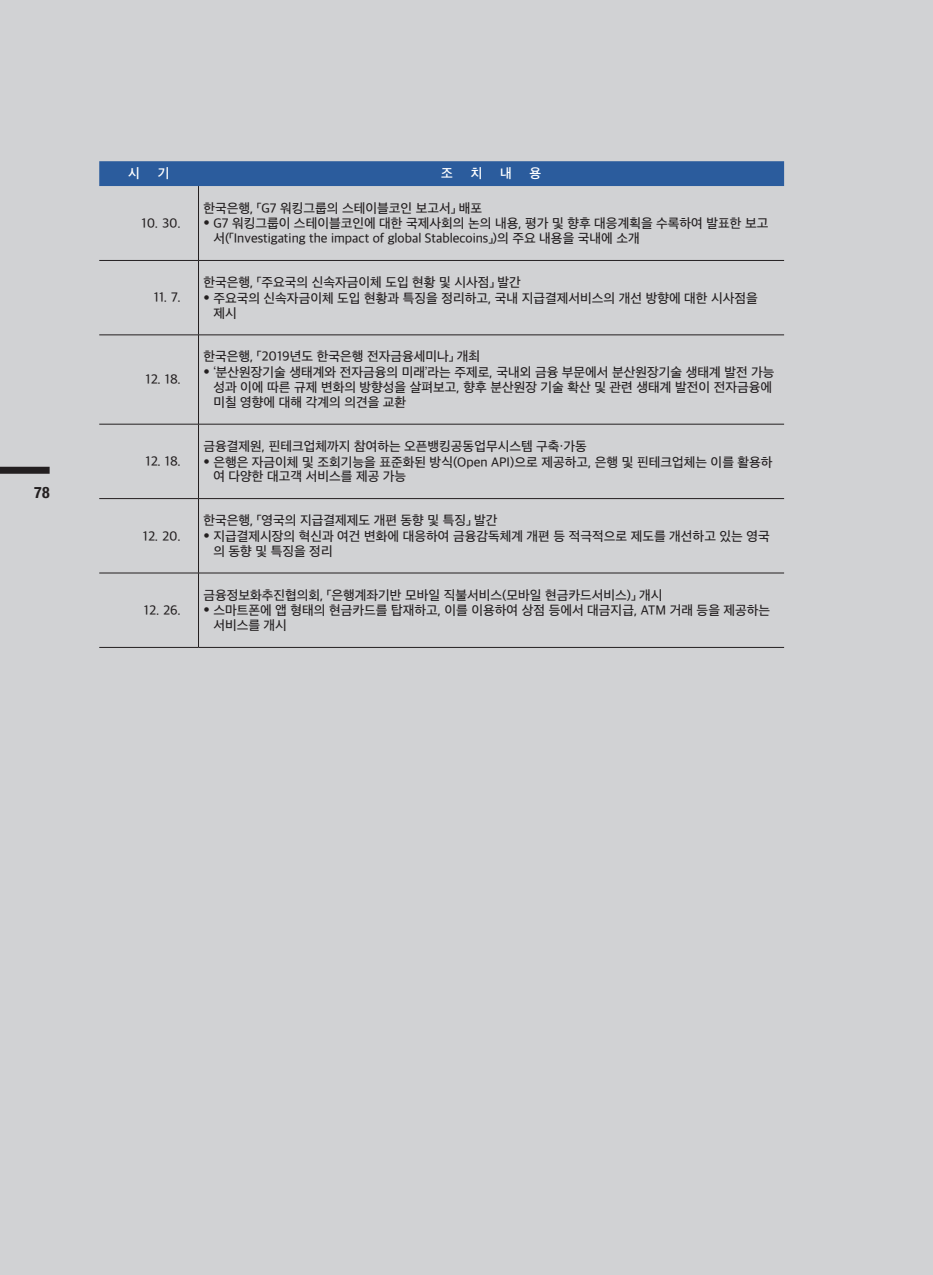
<style>
.page{position:relative;width:933px;height:1275px;background:#d1d2d4}
.page>*{position:absolute;margin:0;border:0;box-sizing:border-box;transform-origin:0 0}
.t1{font:700 condensed 15.75px "Helvetica Neue LT Std";color:#231f20}
.t2{font:12.6px/14.9px "SD Gothic Neo 1 OTFM";color:#231f20}
.t3{font:12.6px "SD Gothic Neo 1 OTFSB";color:#fff}
.s1{font-family:"Helvetica Neue LT Std";font-weight:500;font-stretch:condensed}
</style>
<div class="page">
<div style="left:0;top:467px;width:50px;height:7px;background:#231f20"></div>
<div style="left:99px;top:161px;width:685px;height:25px;background:#2b5c9d"></div>
<hr style="left:99px;top:260px;width:99px;height:1px;background:#231f20">
<hr style="left:198px;top:260px;width:586px;height:1px;background:#231f20">
<hr style="left:99px;top:335px;width:99px;height:1px;background:#231f20">
<hr style="left:198px;top:335px;width:586px;height:1px;background:#231f20">
<hr style="left:99px;top:424px;width:99px;height:1px;background:#231f20">
<hr style="left:198px;top:424px;width:586px;height:1px;background:#231f20">
<hr style="left:99px;top:498px;width:99px;height:1px;background:#231f20">
<hr style="left:198px;top:498px;width:586px;height:1px;background:#231f20">
<hr style="left:99px;top:573px;width:99px;height:1px;background:#231f20">
<hr style="left:198px;top:573px;width:586px;height:1px;background:#231f20">
<hr style="left:99px;top:647px;width:99px;height:1px;background:#231f20">
<hr style="left:198px;top:647px;width:586px;height:1px;background:#231f20">
<hr style="left:198px;top:186px;width:1px;height:74px;background:#231f20">
<hr style="left:198px;top:261px;width:1px;height:74px;background:#231f20">
<hr style="left:198px;top:335px;width:1px;height:89px;background:#231f20">
<hr style="left:198px;top:424px;width:1px;height:74px;background:#231f20">
<hr style="left:198px;top:499px;width:1px;height:74px;background:#231f20">
<hr style="left:198px;top:573px;width:1px;height:74px;background:#231f20">
<p class="t1" style="left:34px;top:483px;width:17px">78</p>
<p class="t3" style="left:128px;top:167px;width:13px">시</p>
<p class="t3" style="left:158px;top:167px;width:13px">기</p>
<p class="t3" style="left:441px;top:167px;width:13px">조</p>
<p class="t3" style="left:471px;top:167px;width:13px">치</p>
<p class="t3" style="left:500px;top:167px;width:13px">내</p>
<p class="t3" style="left:529px;top:167px;width:13px">용</p>
<p class="t2" style="left:141px;top:216px;width:41px">10. 30.</p>
<p class="t2" style="left:203px;top:200px;width:280px">한국은행, 「G7 워킹그룹의 스테이블코인 보고서」 배포</p>
<p class="t2" style="left:213px;top:216px;width:556px;text-indent:-10px"><span class="s1">•</span> G7 워킹그룹이 스테이블코인에 대한 국제사회의 논의 내용, 평가 및 향후 대응계획을 수록하여 발표한 보고 서(「Investigating the impact of global Stablecoins」)의 주요 내용을 국내에 소개</p>
<p class="t2" style="left:154px;top:290px;width:29px">11. 7.</p>
<p class="t2" style="left:145px;top:372px;width:37px">12. 18.</p>
<p class="t2" style="left:145px;top:454px;width:37px">12. 18.</p>
<p class="t2" style="left:143px;top:528px;width:40px">12. 20.</p>
<p class="t2" style="left:144px;top:603px;width:39px">12. 26.</p>
<p class="t2" style="left:203px;top:275px;width:319px">한국은행, 「주요국의 신속자금이체 도입 현황 및 시사점」 발간</p>
<p class="t2" style="left:213px;top:291px;width:546px;text-indent:-10px"><span class="s1">•</span> 주요국의 신속자금이체 도입 현황과 특징을 정리하고, 국내 지급결제서비스의 개선 방향에 대한 시사점을 제시</p>
<p class="t2" style="left:203px;top:349px;width:278px">한국은행, 「2019년도 한국은행 전자금융세미나」 개최</p>
<p class="t2" style="left:213px;top:365px;width:563px;text-indent:-10px"><span class="s1">•</span> ‘분산원장기술 생태계와 전자금융의 미래’라는 주제로, 국내외 금융 부문에서 분산원장기술 생태계 발전 가능 성과 이에 따른 규제 변화의 방향성을 살펴보고, 향후 분산원장 기술 확산 및 관련 생태계 발전이 전자금융에 미칠 영향에 대해 각계의 의견을 교환</p>
<p class="t2" style="left:203px;top:439px;width:385px">금융결제원, 핀테크업체까지 참여하는 오픈뱅킹공동업무시스템 구축·가동</p>
<p class="t2" style="left:213px;top:454px;width:560px;text-indent:-10px"><span class="s1">•</span> 은행은 자금이체 및 조회기능을 표준화된 방식(Open API)으로 제공하고, 은행 및 핀테크업체는 이를 활용하 여 다양한 대고객 서비스를 제공 가능</p>
<p class="t2" style="left:203px;top:513px;width:295px">한국은행, 「영국의 지급결제제도 개편 동향 및 특징」 발간</p>
<p class="t2" style="left:213px;top:529px;width:558px;text-indent:-10px"><span class="s1">•</span> 지급결제시장의 혁신과 여건 변화에 대응하여 금융감독체계 개편 등 적극적으로 제도를 개선하고 있는 영국 의 동향 및 특징을 정리</p>
<p class="t2" style="left:203px;top:588px;width:460px">금융정보화추진협의회, 「은행계좌기반 모바일 직불서비스(모바일 현금카드서비스)」 개시</p>
<p class="t2" style="left:213px;top:603px;width:558px;text-indent:-10px"><span class="s1">•</span> 스마트폰에 앱 형태의 현금카드를 탑재하고, 이를 이용하여 상점 등에서 대금지급, ATM 거래 등을 제공하는 서비스를 개시</p>
</div>
